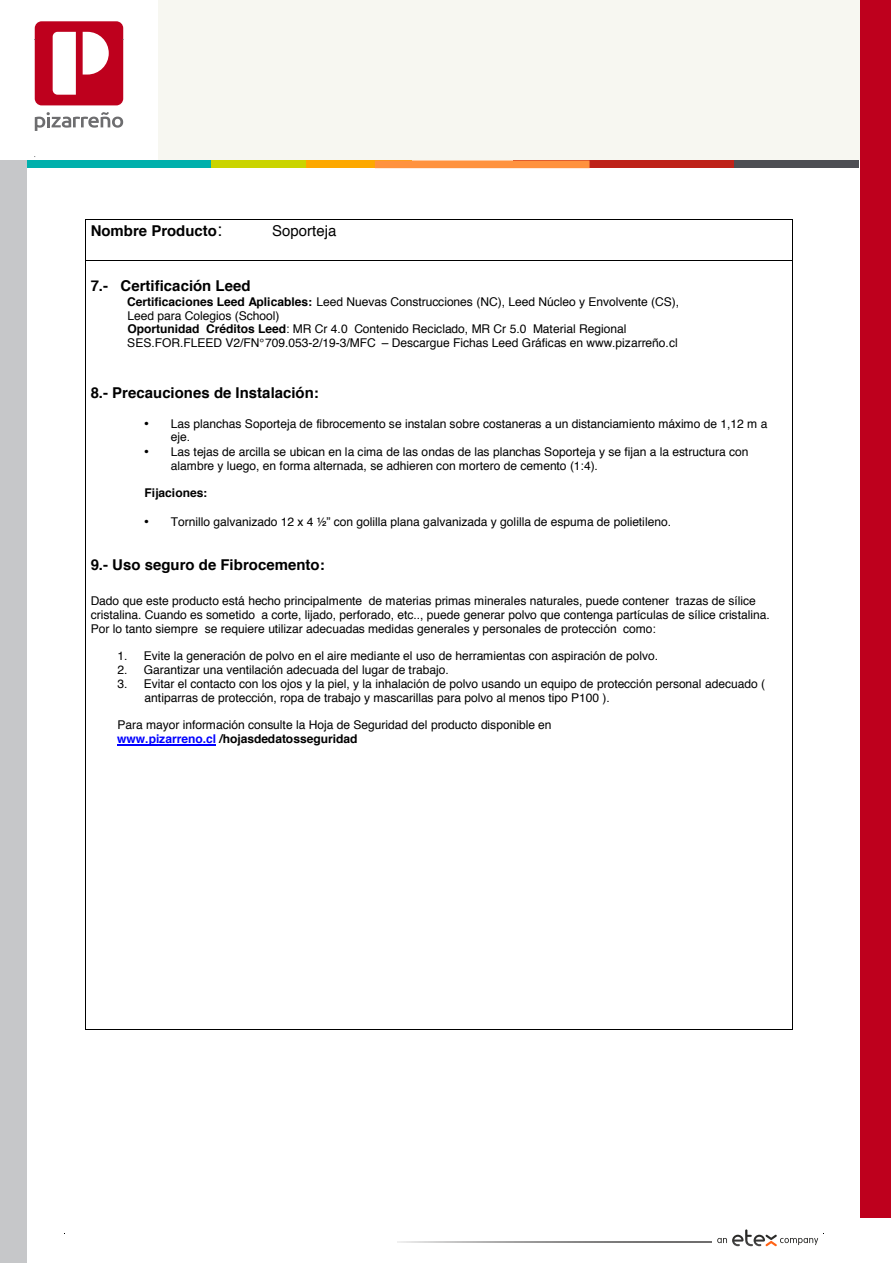
<style>
.page{position:relative;width:893px;height:1263px;background:#fff}
.page>*{position:absolute;margin:0;border:0;box-sizing:border-box;transform-origin:0 0}
.t1{font:700 15px "Helvetica";color:#000}
.t2{font:15px "Helvetica";color:#000}
.t3{font:12px/13.8px "Helvetica";letter-spacing:-.005em;color:#000}
.t4{font:700 12px "Helvetica";color:#000}
.s1{font-weight:400;font-size:18px}
.s2{font-weight:700}
.s3{font-weight:700;color:#00f}
</style>
<div class="page">
<div style="left:158px;top:0;width:706px;height:160px;background:#f7f7f1"></div>
<div style="left:35px;top:21px;width:88px;height:84px;background:#be001d;border-radius:7px"></div>
<svg style="left:83px;top:32px;width:26px;height:43px"></svg>
<svg style="left:53px;top:32px;width:23px;height:63px"></svg>
<svg style="left:35px;top:112px;width:88px;height:19px"></svg>
<div style="left:0;top:160px;width:27px;height:1103px;background:#c6c7c9"></div>
<div style="left:860px;top:0;width:30px;height:1217px;background:#be001d"></div>
<div style="left:175px;top:160px;width:143px;height:8px;background:#cad400"></div>
<div style="left:28px;top:160px;width:183px;height:8px;background:#00b0ac"></div>
<div style="left:306px;top:160px;width:105px;height:8px;background:#fda800"></div>
<div style="left:721px;top:160px;width:138px;height:8px;background:#4d4e53"></div>
<div style="left:513px;top:160px;width:220px;height:8px;background:#be2219"></div>
<div style="left:375px;top:160px;width:214px;height:8px;background:#ff923e"></div>
<svg style="left:397px;top:1241px;width:314px;height:1px"></svg>
<svg style="left:717px;top:1229px;width:107px;height:17px"></svg>
<hr style="left:86px;top:219px;width:706px;height:1px;background:#000">
<hr style="left:85px;top:220px;width:1px;height:40px;background:#000">
<hr style="left:792px;top:220px;width:1px;height:40px;background:#000">
<hr style="left:117px;top:744px;width:99px;height:1px;background:#00f">
<hr style="left:86px;top:260px;width:706px;height:1px;background:#000">
<hr style="left:85px;top:260px;width:1px;height:769px;background:#000">
<hr style="left:86px;top:1029px;width:706px;height:1px;background:#000">
<hr style="left:792px;top:260px;width:1px;height:769px;background:#000">
<p class="t1" style="left:91px;top:219px;width:133px">Nombre Producto<span class="s1">:</span></p>
<p class="t2" style="left:272px;top:220px;width:66px">Soporteja</p>
<p class="t1" style="left:91px;top:274px;width:161px">7.- Certificación Leed</p>
<p class="t3" style="left:127px;top:295px;width:553px"><span class="s2">Certificaciones Leed Aplicables:</span> Leed Nuevas Construcciones (NC), Leed Núcleo y Envolvente (CS), Leed para Colegios (School)<br><span class="s2">Oportunidad Créditos Leed</span>: MR Cr 4.0 Contenido Reciclado, MR Cr 5.0 Material Regional SES.FOR.FLEED V2/FN°709.053-2/19-3/MFC – Descargue Fichas Leed Gráficas en www.pizarreño.cl</p>
<p class="t1" style="left:91px;top:381px;width:230px">8.- Precauciones de Instalación:</p>
<p class="t3" style="left:171px;top:417px;width:598px;text-indent:-27px">• Las planchas Soporteja de fibrocemento se instalan sobre costaneras a un distanciamiento máximo de 1,12 m a eje.</p>
<p class="t3" style="left:171px;top:445px;width:579px;text-indent:-27px">• Las tejas de arcilla se ubican en la cima de las ondas de las planchas Soporteja y se fijan a la estructura con alambre y luego, en forma alternada, se adhieren con mortero de cemento (1:4).</p>
<p class="t4" style="left:145px;top:483px;width:64px">Fijaciones:</p>
<p class="t3" style="left:144px;top:515px;width:529px">• Tornillo galvanizado 12 x 4 ½” con golilla plana galvanizada y golilla de espuma de polietileno.</p>
<p class="t1" style="left:91px;top:552px;width:236px">9.- Uso seguro de Fibrocemento:</p>
<p class="t3" style="left:91px;top:594px;width:680px">Dado que este producto está hecho principalmente de materias primas minerales naturales, puede contener trazas de sílice cristalina. Cuando es sometido a corte, lijado, perforado, etc.., puede generar polvo que contenga partículas de sílice cristalina.<br>Por lo tanto siempre se requiere utilizar adecuadas medidas generales y personales de protección como:</p>
<p class="t3" style="left:118px;top:649px;width:542px">1. Evite la generación de polvo en el aire mediante el uso de herramientas con aspiración de polvo.</p>
<p class="t3" style="left:118px;top:663px;width:333px">2. Garantizar una ventilación adecuada del lugar de trabajo.</p>
<p class="t3" style="left:145px;top:677px;width:622px;text-indent:-27px">3. Evitar el contacto con los ojos y la piel, y la inhalación de polvo usando un equipo de protección personal adecuado ( antiparras de protección, ropa de trabajo y mascarillas para polvo al menos tipo P100 ).</p>
<p class="t3" style="left:117px;top:718px;width:436px">Para mayor información consulte la Hoja de Seguridad del producto disponible en <span class="s3">www.pizarreno.cl</span> <span class="s2">/hojasdedatosseguridad</span></p>
</div>
